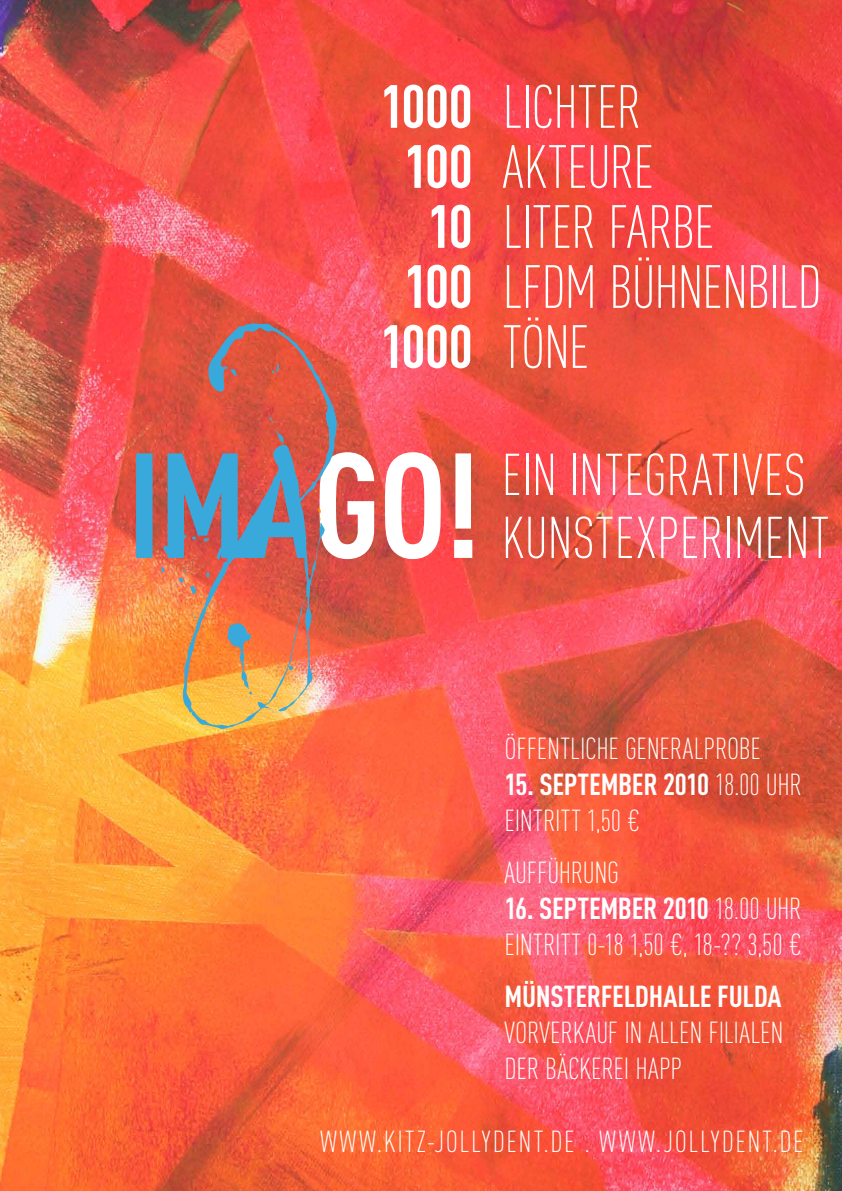
<style>
.page{position:relative;width:842px;height:1191px;background:#fff}
.page>*{position:absolute;margin:0;border:0;box-sizing:border-box;transform-origin:0 0}
.t1{font:300 60px "DIN Cond";letter-spacing:-.02em;color:#fff}
.t2{font:700 60px "DIN Cond";color:#fff}
.t3{font:300 30px/36px "DIN Cond";letter-spacing:.005em;color:#fff}
.t4{font:300 30px "DIN Cond";letter-spacing:.065em;color:#fff}
.t5{font:700 30px "DIN Cond";letter-spacing:-.01em;color:#fff}
.s1{font-weight:700}
.s2{font-weight:300}
</style>
<div class="page">
<img style="left:0;top:0;width:842px;height:1191px">
<svg style="left:506px;top:454px;width:13px;height:41px"></svg>
<hr style="left:526px;top:454px;width:2px;height:41px;background:#fff">
<svg style="left:536px;top:454px;width:17px;height:41px"></svg>
<hr style="left:573px;top:454px;width:2px;height:41px;background:#fff">
<svg style="left:583px;top:454px;width:17px;height:41px"></svg>
<svg style="left:606px;top:454px;width:16px;height:41px"></svg>
<svg style="left:628px;top:454px;width:13px;height:41px"></svg>
<svg style="left:647px;top:453px;width:16px;height:42px"></svg>
<svg style="left:670px;top:454px;width:59px;height:41px;background:#f07666"></svg>
<hr style="left:735px;top:454px;width:2px;height:41px;background:#fff">
<svg style="left:742px;top:453px;width:61px;height:42px;background:#f57760"></svg>
<svg style="left:506px;top:517px;width:38px;height:41px"></svg>
<svg style="left:551px;top:517px;width:18px;height:41px"></svg>
<svg style="left:575px;top:516px;width:38px;height:42px;background:#e97563"></svg>
<svg style="left:619px;top:517px;width:36px;height:41px"></svg>
<svg style="left:661px;top:517px;width:16px;height:41px"></svg>
<svg style="left:684px;top:517px;width:13px;height:41px"></svg>
<svg style="left:704px;top:517px;width:17px;height:41px"></svg>
<hr style="left:728px;top:517px;width:2px;height:41px;background:#fff">
<svg style="left:738px;top:517px;width:23px;height:41px"></svg>
<svg style="left:768px;top:517px;width:14px;height:41px"></svg>
<svg style="left:789px;top:517px;width:17px;height:41px"></svg>
<svg style="left:812px;top:517px;width:16px;height:41px"></svg>
<svg style="left:385px;top:452px;width:56px;height:107px"></svg>
<svg style="left:454px;top:453px;width:18px;height:105px"></svg>
<svg style="left:337px;top:452px;width:37px;height:107px"></svg>
<img style="left:136px;top:322px;width:201px;height:407px">
<h1 class="t1" style="left:380px;top:72px;width:263px"><span class="s1">1000</span> LICHTER</h1>
<h1 class="t1" style="left:404px;top:132px;width:252px"><span class="s1">100</span> AKTEURE</h1>
<h1 class="t1" style="left:427px;top:192px;width:289px"><span class="s1">10</span> LITER FARBE</h1>
<h1 class="t1" style="left:404px;top:252px;width:419px"><span class="s1">100</span> LFDM BÜHNENBILD</h1>
<h1 class="t2" style="left:380px;top:310px;width:211px">1000 <span class="s2">TÖNE</span></h1>
<p class="t3" style="left:505px;top:730px;width:258px">ÖFFENTLICHE GENERALPROBE</p>
<p class="t3" style="left:505px;top:766px;width:299px"><span class="s1">15. SEPTEMBER 2010</span> 18.00 UHR<br>EINTRITT 1,50 €</p>
<p class="t3" style="left:505px;top:854px;width:113px">AUFFÜHRUNG</p>
<p class="t3" style="left:505px;top:890px;width:299px"><span class="s1">16. SEPTEMBER 2010</span> 18.00 UHR<br>EINTRITT 0-18 1,50 €, 18-?? 3,50 €</p>
<p class="t5" style="left:505px;top:977px;width:278px">MÜNSTERFELDHALLE FULDA</p>
<p class="t3" style="left:505px;top:1014px;width:280px">VORVERKAUF IN ALLEN FILIALEN<br>DER BÄCKEREI HAPP</p>
<p class="t4" style="left:320px;top:1124px;width:485px">WWW.KITZ-JOLLYDENT.DE . WWW.JOLLYDENT.DE</p>
</div>
